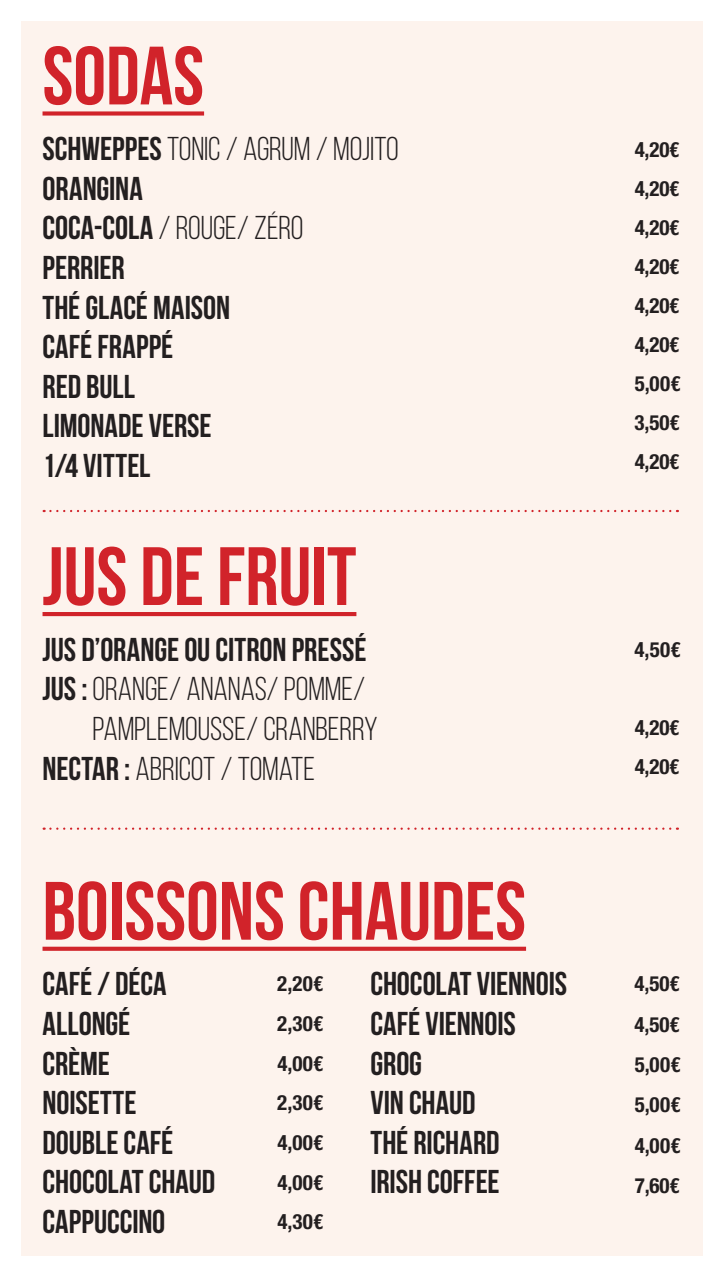
<style>
.page{position:relative;width:723px;height:1276px;background:#fff}
.page>*{position:absolute;margin:0;border:0;box-sizing:border-box;transform-origin:0 0}
.t1{font:700 82.5px "Bebas Neue";color:#d1232a}
.t2{font:700 33px/39.6px "Bebas Neue";letter-spacing:-.005em;color:#231f20}
.t3{font:33px "Bebas Neue";letter-spacing:-.005em;color:#231f20}
.t4{font:700 condensed 21px/39px "Helvetica Neue LT Std";letter-spacing:-.005em;color:#231f20;text-align:justify}
.s1{font-weight:400}
.s2{font-weight:700}
</style>
<div class="page">
<div style="left:21px;top:21px;width:682px;height:1235px;background:#fdf3ed"></div>
<div style="left:43px;top:111px;width:161px;height:5px;background:#d1232a"></div>
<hr style="left:43px;top:612px;width:313px;height:4px;background:#d1232a">
<div style="left:43px;top:946px;width:483px;height:5px;background:#d1232a"></div>
<svg style="left:44px;top:510px;width:634px;height:2px"></svg>
<svg style="left:44px;top:827px;width:634px;height:3px"></svg>
<h1 class="t1" style="left:43px;top:31px;width:163px">SODAS</h1>
<p class="t2" style="left:43px;top:129px;width:358px">SCHWEPPES <span class="s1">TONIC / AGRUM / MOJITO<br></span>ORANGINA<br>COCA-COLA <span class="s1">/ ROUGE/ ZÉRO<br></span>PERRIER<br>THÉ GLACÉ MAISON<br>CAFÉ FRAPPÉ<br>RED BULL<br>LIMONADE VERSE<br>1/4 VITTEL</p>
<h1 class="t1" style="left:43px;top:531px;width:315px">JUS DE FRUIT</h1>
<p class="t2" style="left:43px;top:629px;width:325px">JUS D’ORANGE OU CITRON PRESSÉ</p>
<p class="t3" style="left:43px;top:671px;width:324px"><span class="s2">JUS :</span> ORANGE/ ANANAS/ POMME/</p>
<p class="t3" style="left:93px;top:711px;width:287px">PAMPLEMOUSSE/ CRANBERRY</p>
<p class="t3" style="left:43px;top:750px;width:274px"><span class="s2">NECTAR :</span> ABRICOT / TOMATE</p>
<p class="t4" style="left:634px;top:129px;width:47px">4,20€ 4,20€ 4,20€ 4,20€ 4,20€ 4,20€ 5,00€ 3,50€ 4,20€</p>
<p class="t4" style="left:634px;top:629px;width:47px">4,50€</p>
<p class="t4" style="left:635px;top:707px;width:46px">4,20€<br>4,20€</p>
<h1 class="t1" style="left:43px;top:866px;width:485px">BOISSONS CHAUDES</h1>
<p class="t4" style="left:277px;top:963px;width:48px;line-height:39.6px">2,20€ 2,30€ 4,00€ 2,30€ 4,00€ 4,00€ 4,30€</p>
<p class="t4" style="left:634px;top:963px;width:47px;line-height:40.3px">4,50€ 4,50€ 5,00€ 5,00€ 4,00€ 7,60€</p>
<p class="t2" style="left:43px;top:963px;width:174px">CAFÉ / DÉCA<br>ALLONGÉ<br>CRÈME<br>NOISETTE<br>DOUBLE CAFÉ<br>CHOCOLAT CHAUD<br>CAPPUCCINO</p>
<p class="t2" style="left:370px;top:963px;width:198px">CHOCOLAT VIENNOIS<br>CAFÉ VIENNOIS<br>GROG<br>VIN CHAUD<br>THÉ RICHARD<br>IRISH COFFEE</p>
</div>
